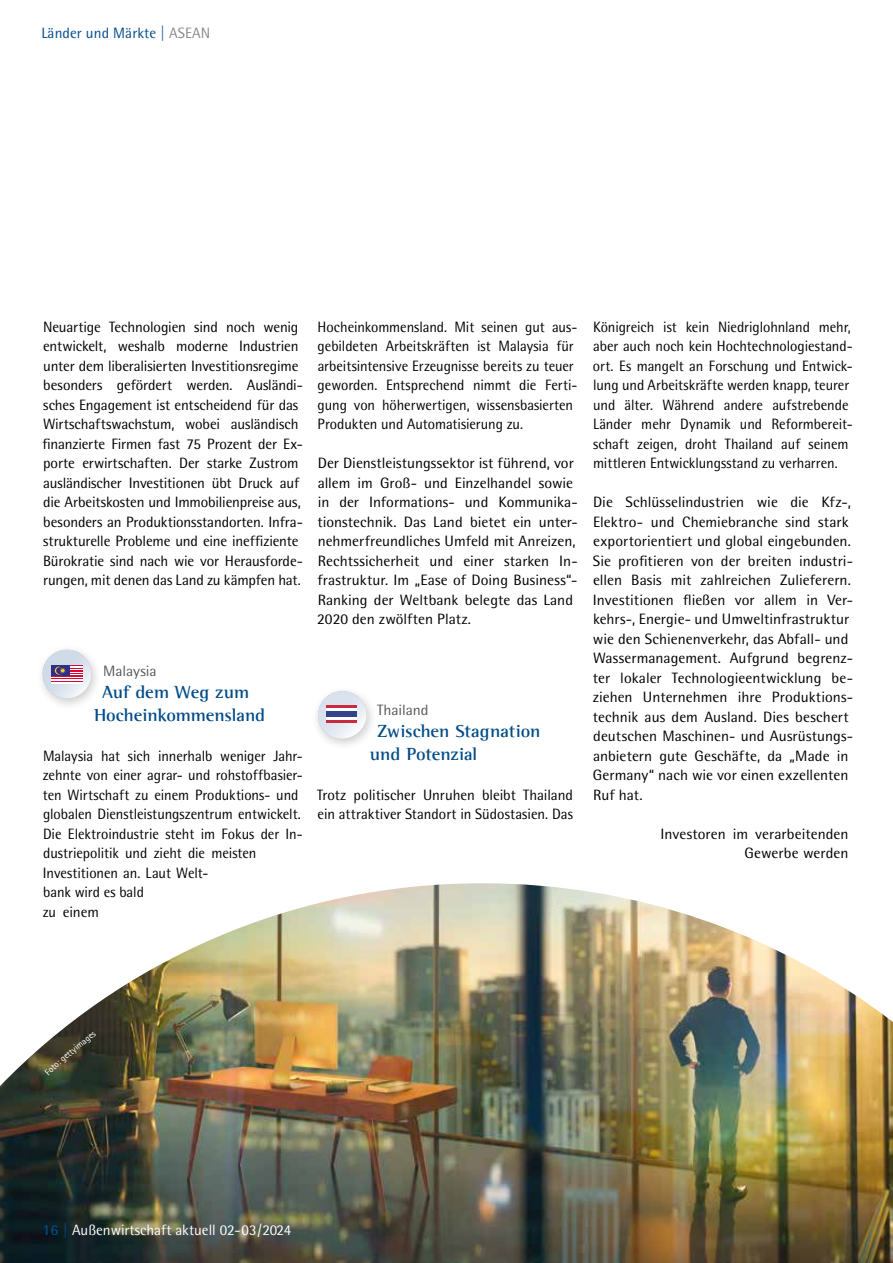
<style>
.page{position:relative;width:893px;height:1263px;background:#fff}
.page>*{position:absolute;margin:0;border:0;box-sizing:border-box;transform-origin:0 0}
.Unterüberschrift{font:700 18px/22.5px "Agfa Rotis Semi Serif";letter-spacing:-.005em;color:#004b88;text-align:center}
.Fliesstext{font:15px/19.5px "Rotis Semi Sans Std";letter-spacing:-.005em;color:#000}
.t1{font:15px "Rotis Semi Sans Std";color:#fff}
.Rubrik_links{font:15px "Rotis Semi Sans Std";letter-spacing:.005em;color:#004b88}
.Land{font:15px "Rotis Semi Sans Std";letter-spacing:-.005em;color:#575756}
.t2{font:9.15px "Agfa Rotis Sans Serif";color:#fff}
.s1{color:#878787}
.s2{font-weight:700;color:#004b88}
</style>
<div class="page">
<img style="left:0;top:883px;width:893px;height:380px">
<div style="left:35px;top:644px;width:67px;height:67px;background:#000;opacity:.2"></div>
<img style="left:47px;top:650px;width:35px;height:48px">
<img style="left:82px;top:655px;width:6px;height:38px">
<img style="left:43px;top:660px;width:4px;height:28px">
<img style="left:88px;top:661px;width:3px;height:26px">
<svg style="left:43px;top:650px;width:48px;height:48px"></svg>
<hr style="left:51px;top:665px;width:32px;height:2px;background:#d80a34">
<hr style="left:51px;top:667px;width:32px;height:1px;background:#fff">
<hr style="left:51px;top:668px;width:32px;height:1px;background:#d80a34">
<hr style="left:51px;top:669px;width:32px;height:2px;background:#fff">
<hr style="left:51px;top:671px;width:32px;height:1px;background:#d80a34">
<hr style="left:51px;top:672px;width:32px;height:1px;background:#fff">
<hr style="left:51px;top:673px;width:32px;height:1px;background:#d80a34">
<hr style="left:51px;top:674px;width:32px;height:2px;background:#fff">
<hr style="left:51px;top:676px;width:32px;height:1px;background:#d80a34">
<hr style="left:51px;top:677px;width:32px;height:1px;background:#fff">
<hr style="left:51px;top:678px;width:32px;height:2px;background:#d80a34">
<hr style="left:51px;top:680px;width:32px;height:1px;background:#fff">
<hr style="left:51px;top:681px;width:32px;height:1px;background:#d80a34">
<hr style="left:51px;top:682px;width:32px;height:2px;background:#fff">
<div style="left:51px;top:665px;width:19px;height:11px;background:#322e87"></div>
<svg style="left:55px;top:667px;width:11px;height:7px"></svg>
<div style="left:311px;top:685px;width:66px;height:66px;background:#000;opacity:.2"></div>
<svg style="left:318px;top:691px;width:49px;height:48px"></svg>
<svg style="left:326px;top:705px;width:31px;height:17px"></svg>
<div style="left:326px;top:708px;width:31px;height:11px;background:#fff"></div>
<div style="left:326px;top:711px;width:31px;height:6px;background:#32458a"></div>
<svg style="left:45px;top:1044px;width:33px;height:32px"></svg>
<p class="Rubrik_links" style="left:41px;top:24px;width:170px">Länder und Märkte | <span class="s1">ASEAN</span></p>
<p class="Fliesstext" style="left:42px;top:317px;width:262px">Neuartige Technologien sind noch wenig entwickelt, weshalb moderne Industrien unter dem liberalisierten Investitionsregime besonders gefördert werden. Ausländi&shy;sches Engagement ist entscheidend für das Wirtschaftswachstum, wobei ausländisch finanzierte Firmen fast 75 Prozent der Ex&shy;porte erwirtschaften. Der starke Zustrom ausländischer Investitionen übt Druck auf die Arbeitskosten und Immobilienpreise aus, besonders an Produktionsstandorten. Infra&shy;strukturelle Probleme und eine ineffiziente Bürokratie sind nach wie vor Herausforde&shy;rungen, mit denen das Land zu kämpfen hat.</p>
<p class="Fliesstext" style="left:318px;top:317px;width:261px">Hocheinkommensland. Mit seinen gut aus&shy;gebildeten Arbeitskräften ist Malaysia für arbeitsintensive Erzeugnisse bereits zu teuer geworden. Entsprechend nimmt die Ferti&shy;gung von höherwertigen, wissensbasierten Produkten und Automatisierung zu.</p>
<p class="Fliesstext" style="left:317px;top:453px;width:262px">Der Dienstleistungssektor ist führend, vor allem im Groß- und Einzelhandel sowie in der Informations- und Kommunika&shy;tionstechnik. Das Land bietet ein unter&shy;nehmerfreundliches Umfeld mit Anreizen, Rechtssicherheit und einer starken In&shy;frastruktur. Im „Ease of Doing Business“- Ranking der Weltbank belegte das Land 2020 den zwölften Platz.</p>
<p class="Land" style="left:103px;top:662px;width:55px">Malaysia</p>
<p class="Unterüberschrift" style="left:94px;top:681px;width:173px">Auf dem Weg zum<br>Hocheinkommensland</p>
<p class="Fliesstext" style="left:43px;top:746px;width:261px">Malaysia hat sich innerhalb weniger Jahr&shy;zehnte von einer agrar- und rohstoffbasier&shy;ten Wirtschaft zu einem Produktions- und globalen Dienstleistungszentrum entwickelt.<br>Die Elektroindustrie steht im Fokus der In&shy;dustriepolitik und zieht die meisten Investitionen an. Laut Welt-<br>bank wird es bald<br>zu einem</p>
<p class="Land" style="left:377px;top:701px;width:53px">Thailand</p>
<p class="Unterüberschrift" style="left:370px;top:720px;width:172px;text-align:left;text-indent:7px">Zwischen Stagnation und Potenzial</p>
<p class="Fliesstext" style="left:317px;top:785px;width:258px">Trotz politischer Unruhen bleibt Thailand ein attraktiver Standort in Südostasien. Das</p>
<p class="Fliesstext" style="left:593px;top:317px;width:261px">Königreich ist kein Niedriglohnland mehr, aber auch noch kein Hochtechnologiestand&shy;ort. Es mangelt an Forschung und Entwick&shy;lung und Arbeitskräfte werden knapp, teurer und älter. Während andere aufstrebende Länder mehr Dynamik und Reformbereit&shy;schaft zeigen, droht Thailand auf seinem mittleren Entwicklungsstand zu verharren.</p>
<p class="Fliesstext" style="left:593px;top:492px;width:262px">Die Schlüsselindustrien wie die Kfz-, Elektro- und Chemiebranche sind stark exportorientiert und global eingebunden.<br>Sie profitieren von der breiten industri&shy;ellen Basis mit zahlreichen Zulieferern.<br>Investitionen fließen vor allem in Ver&shy;kehrs-, Energie- und Umweltinfrastruktur wie den Schienenverkehr, das Abfall- und Wassermanagement. Aufgrund begrenz&shy;ter lokaler Technologieentwicklung be&shy;ziehen Unternehmen ihre Produktions&shy;technik aus dem Ausland. Dies beschert deutschen Maschinen- und Ausrüstungs&shy;anbietern gute Geschäfte, da „Made in Germany“ nach wie vor einen exzellenten Ruf hat.</p>
<p class="Fliesstext" style="left:660px;top:824px;width:189px;text-align:right">Investoren im verarbeitenden<br>Gewerbe werden</p>
<p class="t2" style="left:73px;top:1042px;width:24px;rotate:-39deg">mages</p>
<p class="t1" style="left:43px;top:1221px;width:250px"><span class="s2">16 |</span> Außenwirtschaft aktuell 02-03/2024</p>
</div>
